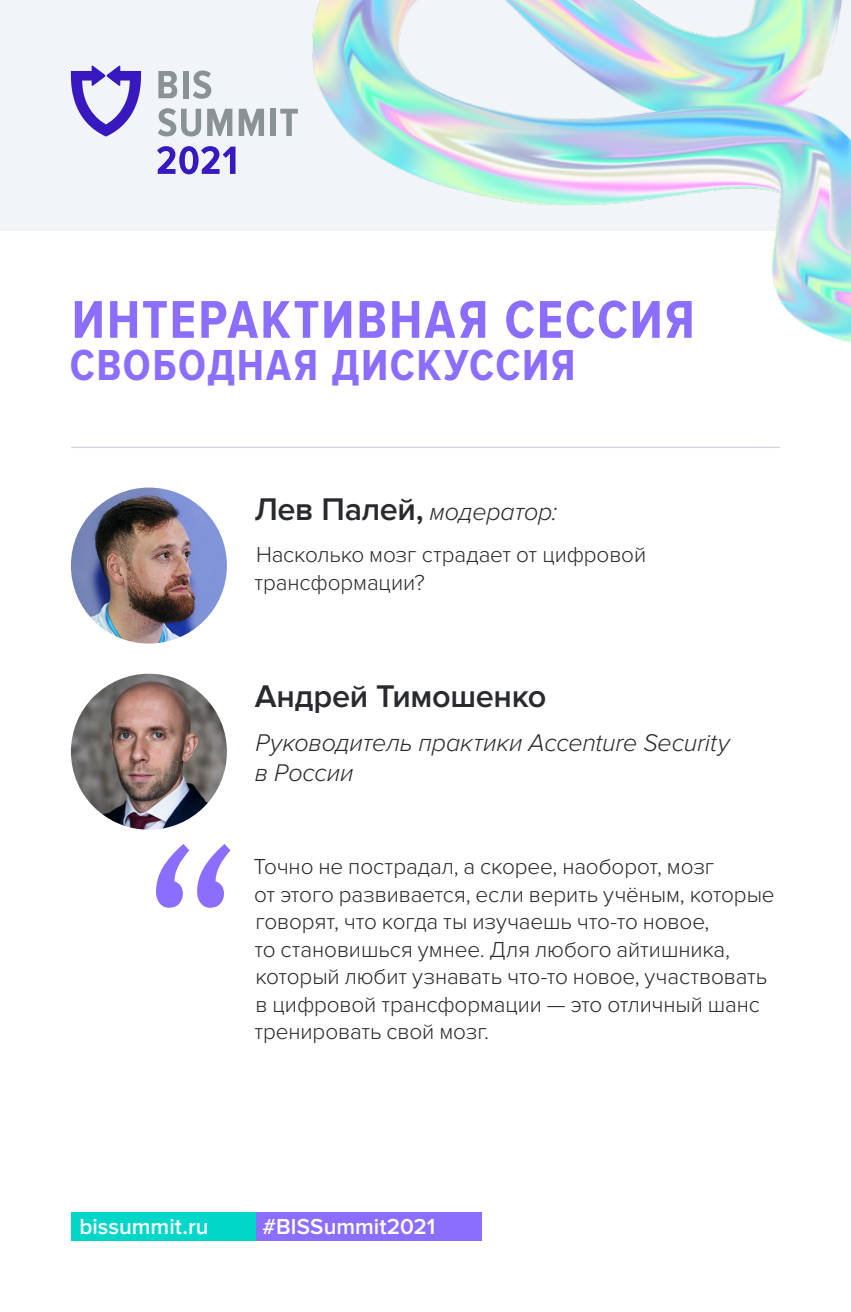
<style>
.page{position:relative;width:851px;height:1312px;background:#fff}
.page>*{position:absolute;margin:0;border:0;box-sizing:border-box;transform-origin:0 0}
.t1{font:700 55px "Proxima Nova Cond";letter-spacing:.03em;color:#8c6eff}
.t2{font:700 45px "Proxima Nova Cond";letter-spacing:.03em;color:#8c6eff}
.t3{font:600 32.5px "Proxima Nova";letter-spacing:-.01em;color:#282a2d}
.t4{font:italic 300 25px/30px "Proxima Nova";letter-spacing:-.005em;color:#282a2d}
.t5{font:300 22.5px/27.5px "Proxima Nova";letter-spacing:-.005em;color:#282a2d}
.t6{font:600 22.5px "Proxima Nova";color:#fff}
.s1{font-weight:600;font-style:normal;font-size:32.5px}
</style>
<div class="page">
<div style="left:0;top:0;width:850px;height:230px;background:#f2f5f7"></div>
<img style="left:312px;top:0;width:538px;height:342px">
<div style="left:255px;top:1212px;width:227px;height:28px;background:#8c6eff"></div>
<div style="left:71px;top:1212px;width:184px;height:28px;background:#00d7c8"></div>
<svg style="left:158px;top:71px;width:19px;height:27px"></svg>
<div style="left:183px;top:71px;width:5px;height:27px;background:#8a9293"></div>
<svg style="left:193px;top:70px;width:18px;height:29px"></svg>
<svg style="left:158px;top:108px;width:43px;height:29px"></svg>
<svg style="left:207px;top:109px;width:25px;height:27px"></svg>
<svg style="left:239px;top:109px;width:25px;height:27px"></svg>
<div style="left:270px;top:109px;width:6px;height:27px;background:#8a9293"></div>
<svg style="left:280px;top:109px;width:18px;height:27px"></svg>
<svg style="left:71px;top:66px;width:70px;height:71px"></svg>
<svg style="left:157px;top:146px;width:78px;height:28px"></svg>
<hr style="left:71px;top:446px;width:709px;height:2px;background:#d0d5de">
<img style="left:71px;top:487px;width:156px;height:156px;border-radius:78px">
<svg style="left:156px;top:844px;width:74px;height:63px"></svg>
<img style="left:71px;top:673px;width:156px;height:156px;border-radius:78px">
<p class="t1" style="left:72px;top:289px;width:624px">ИНТЕРАКТИВНАЯ СЕССИЯ</p>
<p class="t2" style="left:70px;top:340px;width:507px">СВОБОДНАЯ ДИСКУССИЯ</p>
<p class="t4" style="left:254px;top:497px;width:304px"><span class="s1">Лев Палей,</span> модератор:</p>
<p class="t5" style="left:254px;top:541px;width:393px">Насколько мозг страдает от цифровой трансформации?</p>
<p class="t3" style="left:255px;top:676px;width:293px">Андрей Тимошенко</p>
<p class="t4" style="left:255px;top:727px;width:476px">Руководитель практики Accenture Security в России</p>
<p class="t5" style="left:253px;top:853px;width:522px">Точно не пострадал, а скорее, наоборот, мозг<br>от этого развивается, если верить учёным, которые говорят, что когда ты изучаешь что‑то новое,<br>то становишься умнее. Для любого айтишника, который любит узнавать что‑то новое, участвовать в цифровой трансформации — это отличный шанс тренировать свой мозг.</p>
<p class="t6" style="left:79px;top:1212px;width:130px">bissummit.ru</p>
<p class="t6" style="left:262px;top:1212px;width:174px">#BISSummit2021</p>
</div>
